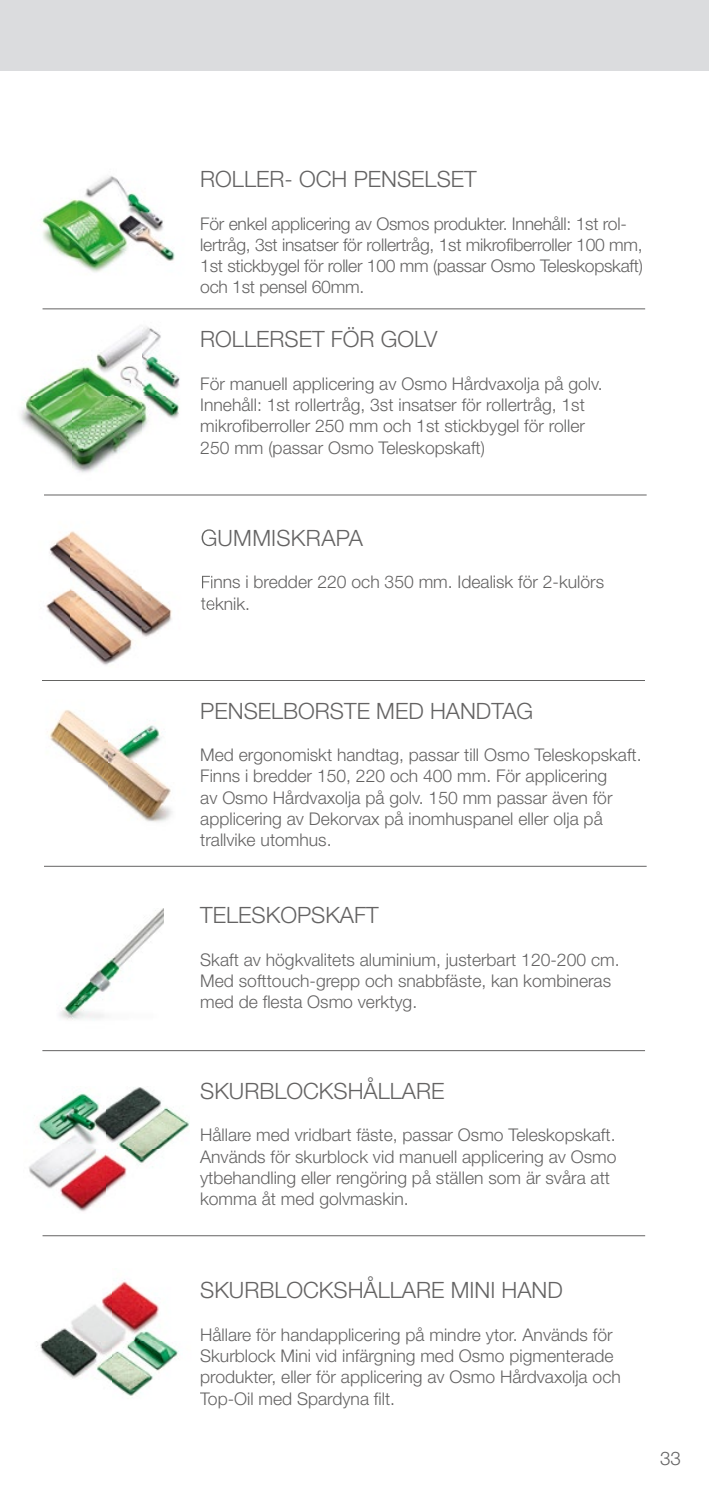
<style>
.page{position:relative;width:709px;height:1489px;background:#fff}
.page>*{position:absolute;margin:0;border:0;box-sizing:border-box;transform-origin:0 0}
.t1{font:300 22.5px "Helvetica Neue";color:#646363}
.t2{font:300 18.75px "Helvetica Neue";color:#646363}
.t3{font:300 17.5px/21.2px "Helvetica Neue";color:#646363}
</style>
<div class="page">
<img style="left:21px;top:327px;width:159px;height:146px">
<img style="left:41px;top:176px;width:134px;height:96px">
<div style="left:0;top:0;width:709px;height:71px;background:#dbdcde"></div>
<img style="left:42px;top:680px;width:130px;height:142px">
<hr style="left:44px;top:494px;width:602px;height:1px;background:#646363">
<hr style="left:43px;top:680px;width:602px;height:1px;background:#646363">
<hr style="left:42px;top:1050px;width:603px;height:1px;background:#646363">
<hr style="left:43px;top:1235px;width:602px;height:1px;background:#646363">
<hr style="left:44px;top:865px;width:602px;height:1px;background:#646363">
<hr style="left:43px;top:308px;width:602px;height:1px;background:#646363">
<img style="left:59px;top:908px;width:105px;height:112px">
<img style="left:29px;top:1087px;width:161px;height:125px">
<img style="left:36px;top:1279px;width:143px;height:117px">
<img style="left:46px;top:531px;width:166px;height:134px">
<img style="left:201px;top:529px;width:11px;height:17px">
<svg style="left:202px;top:576px;width:10px;height:12px"></svg>
<svg style="left:201px;top:597px;width:11px;height:13px"></svg>
<p class="t1" style="left:200px;top:165px;width:278px">ROLLER- OCH PENSELSET</p>
<p class="t3" style="left:200px;top:212px;width:444px">För enkel applicering av Osmos produkter. Innehåll: 1st rol&shy;lertråg, 3st insatser för rollertråg, 1st mikrofiberroller 100 mm, 1st stickbygel för roller 100 mm (passar Osmo Teleskopskaft) och 1st pensel 60mm.</p>
<p class="t1" style="left:200px;top:325px;width:239px">ROLLERSET FÖR GOLV</p>
<p class="t3" style="left:200px;top:373px;width:404px">För manuell applicering av Osmo Hårdvaxolja på golv.<br>Innehåll: 1st rollertråg, 3st insatser för rollertråg, 1st mikrofiberroller 250 mm och 1st stickbygel för roller 250 mm (passar Osmo Teleskopskaft)</p>
<p class="t1" style="left:201px;top:524px;width:164px">GUMMISKRAPA</p>
<p class="t3" style="left:201px;top:571px;width:405px">Finns i bredder 220 och 350 mm. Idealisk för 2-kulörs teknik.</p>
<p class="t1" style="left:200px;top:696px;width:334px">PENSELBORSTE MED HANDTAG</p>
<p class="t3" style="left:200px;top:743px;width:443px">Med ergonomiskt handtag, passar till Osmo Teleskopskaft.<br>Finns i bredder 150, 220 och 400 mm. För applicering<br>av Osmo Hårdvaxolja på golv. 150 mm passar även för applicering av Dekorvax på inomhuspanel eller olja på trallvike utomhus.</p>
<p class="t1" style="left:200px;top:901px;width:180px">TELESKOPSKAFT</p>
<p class="t3" style="left:200px;top:948px;width:421px">Skaft av högkvalitets aluminium, justerbart 120-200 cm.<br>Med softtouch-grepp och snabbfäste, kan kombineras med de flesta Osmo verktyg.</p>
<p class="t1" style="left:200px;top:1077px;width:246px">SKURBLOCKSHÅLLARE</p>
<p class="t3" style="left:200px;top:1124px;width:418px">Hållare med vridbart fäste, passar Osmo Teleskopskaft.<br>Används för skurblock vid manuell applicering av Osmo ytbehandling eller rengöring på ställen som är svåra att komma åt med golvmaskin.</p>
<p class="t1" style="left:200px;top:1276px;width:364px">SKURBLOCKSHÅLLARE MINI HAND</p>
<p class="t3" style="left:200px;top:1323px;width:422px">Hållare för handapplicering på mindre ytor. Används för Skurblock Mini vid infärgning med Osmo pigmenterade produkter, eller för applicering av Osmo Hårdvaxolja och Top-Oil med Spardyna filt.</p>
<p class="t2" style="left:660px;top:1446px;width:22px">33</p>
</div>
